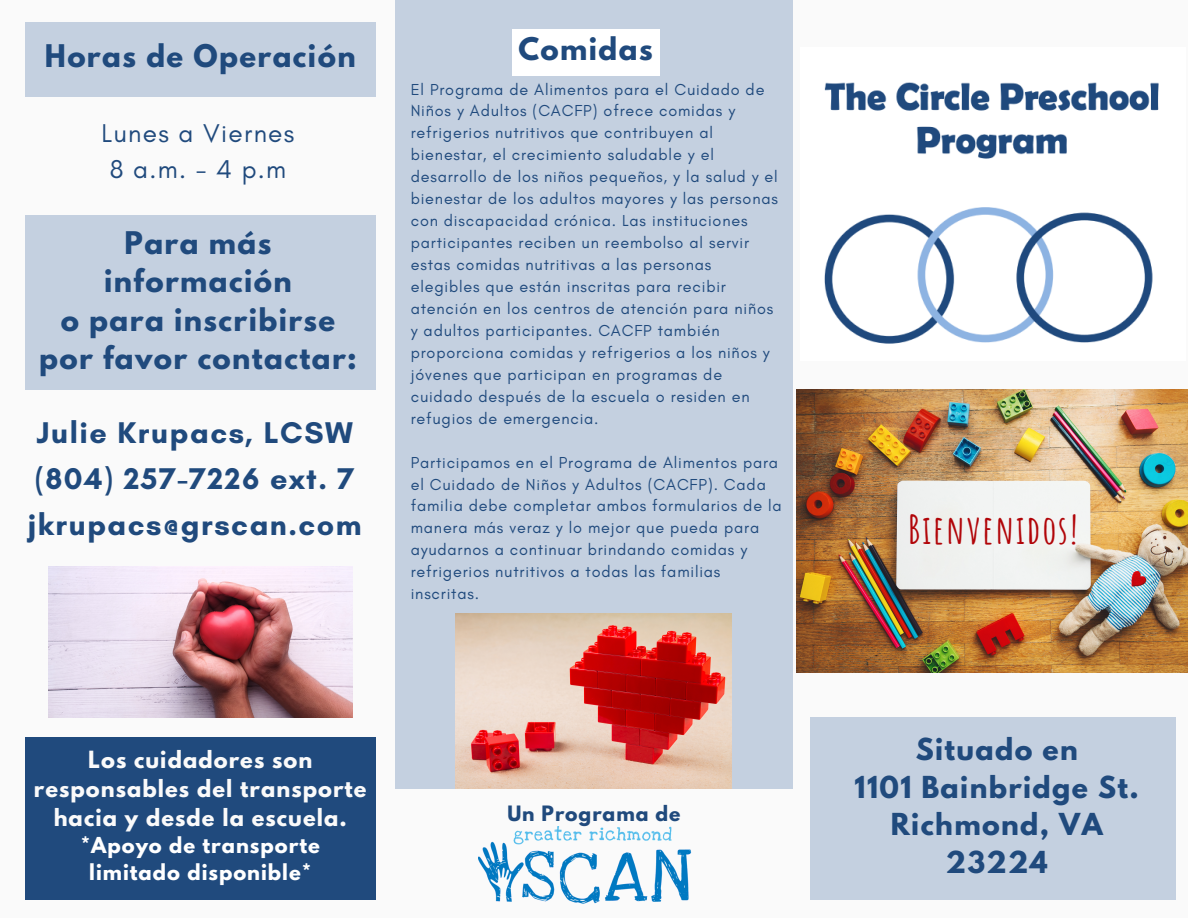
<style>
.page{position:relative;width:1188px;height:918px;background:#fafafa}
.page>*{position:absolute;margin:0;border:0;box-sizing:border-box;transform-origin:0 0}
.t1{font:700 39px "Amatic SC";letter-spacing:.05em;color:#b10509}
.t2{font:700 30.45px "Glacial Indifference";letter-spacing:.05em;color:#204a7d}
.t3{font:700 27.6px/38.5px "League Spartan";letter-spacing:.05em;color:#204a7d;text-align:center}
.t4{font:700 26.85px/37.3px "League Spartan";letter-spacing:.05em;color:#204a7d;text-align:center}
.t5{font:26.25px "Glacial Indifference";letter-spacing:.05em;color:#204a7d}
.t6{font:700 21px/29.2px "League Spartan";letter-spacing:.05em;color:#fafafa;text-align:center}
.t7{font:700 19.5px "League Spartan";letter-spacing:.05em;color:#fff}
.t8{font:700 18.75px "League Spartan";letter-spacing:.05em;color:#204a7d}
.t9{font:16.2px/21.9px "Glacial Indifference";letter-spacing:.05em;color:#204a7d}
</style>
<div class="page">
<div style="left:395px;top:0;width:397px;height:788px;background:#c4d0e0"></div>
<img style="left:824px;top:82px;width:335px;height:262px">
<div style="left:512px;top:29px;width:147px;height:47px;background:#fff"></div>
<div style="left:25px;top:23px;width:351px;height:74px;background:#c4d0e0"></div>
<div style="left:25px;top:215px;width:351px;height:175px;background:#c4d0e0"></div>
<div style="left:25px;top:737px;width:351px;height:163px;background:#204a7d"></div>
<img style="left:796px;top:390px;width:392px;height:282px">
<div style="left:810px;top:717px;width:366px;height:183px;background:#c4d0e0"></div>
<img style="left:49px;top:567px;width:303px;height:150px">
<img style="left:456px;top:613px;width:276px;height:176px">
<img style="left:479px;top:826px;width:213px;height:78px">
<p class="t3" style="left:45px;top:41px;width:312px">Horas de Operación</p>
<p class="t5" style="left:102px;top:117px;width:194px">Lunes a Viernes</p>
<p class="t5" style="left:110px;top:153px;width:178px">8 a.m. - 4 p.m</p>
<p class="t3" style="left:104px;top:227px;width:189px">Para más información</p>
<p class="t3" style="left:61px;top:304px;width:276px">o para inscribirse</p>
<p class="t3" style="left:39px;top:342px;width:319px">por favor contactar:</p>
<p class="t2" style="left:37px;top:414px;width:318px">Julie Krupacs, LCSW</p>
<p class="t2" style="left:35px;top:460px;width:321px">(804) 257-7226 ext. 7</p>
<p class="t2" style="left:28px;top:506px;width:335px">jkrupacs@grscan.com</p>
<p class="t3" style="left:518px;top:33px;width:136px">Comidas</p>
<p class="t9" style="left:411px;top:78px;width:369px">El Programa de Alimentos para el Cuidado de Niños y Adultos (CACFP) ofrece comidas y refrigerios nutritivos que contribuyen al bienestar, el crecimiento saludable y el desarrollo de los niños pequeños, y la salud y el bienestar de los adultos mayores y las personas con discapacidad crónica. Las instituciones participantes reciben un reembolso al servir estas comidas nutritivas a las personas elegibles que están inscritas para recibir atención en los centros de atención para niños y adultos participantes. CACFP también proporciona comidas y refrigerios a los niños y jóvenes que participan en programas de cuidado después de la escuela o residen en refugios de emergencia.</p>
<p class="t9" style="left:411px;top:451px;width:373px">Participamos en el Programa de Alimentos para el Cuidado de Niños y Adultos (CACFP). Cada familia debe completar ambos formularios de la manera más veraz y lo mejor que pueda para ayudarnos a continuar brindando comidas y refrigerios nutritivos a todas las familias inscritas.</p>
<p class="t6" style="left:34px;top:747px;width:334px">Los cuidadores son responsables del transporte hacia y desde la escuela.</p>
<p class="t7" style="left:81px;top:836px;width:241px">*Apoyo de transporte</p>
<p class="t7" style="left:89px;top:863px;width:223px">limitado disponible*</p>
<p class="t8" style="left:507px;top:804px;width:175px">Un Programa de</p>
<p class="t1" style="left:908px;top:505px;width:171px">Bienvenidos!</p>
<p class="t4" style="left:916px;top:734px;width:164px">Situado en</p>
<p class="t4" style="left:855px;top:772px;width:286px">1101 Bainbridge St.</p>
<p class="t4" style="left:891px;top:809px;width:213px">Richmond, VA<br>23224</p>
</div>
